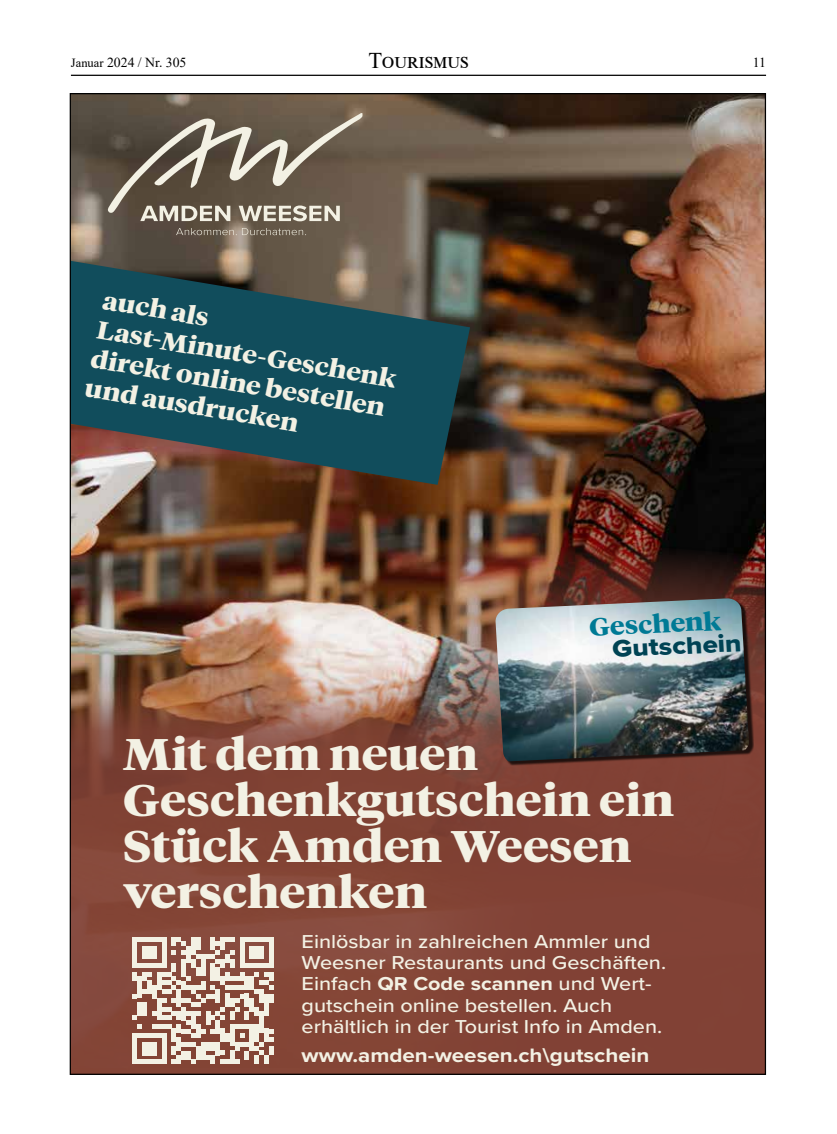
<style>
.page{position:relative;width:837px;height:1134px;background:#fff}
.page>*{position:absolute;margin:0;border:0;box-sizing:border-box;transform-origin:0 0}
.t1{font:700 44.12px/45.9px "Tiempos Headline";color:#f3f1e4;scale:1.11 1}
.t2{font:24.88px "Proxima Nova Extrabld";color:#004354;scale:1.11 1}
.t3{font:700 24.88px "Tiempos Headline";color:#007a95;scale:1.11 1}
.t4{font:700 24.75px/29.9px "Tiempos Headline";color:#f3f1e4;scale:1.11 1}
.t5{font:22.5px "Times New Roman";letter-spacing:.065em;color:#000}
.t6{font:700 20.12px "Proxima Nova";color:#f3f1e4;scale:1.11 1}
.t7{font:500 19.38px/21.1px "Proxima Nova";color:#f3f1e4;scale:1.11 1}
.t8{font:13.75px "Times New Roman";color:#000}
.s1{font-size:12.5px}
.s2{font-weight:700}
</style>
<div class="page">
<img style="left:72px;top:95px;width:691px;height:546px">
<img style="left:316px;top:527px;width:447px;height:114px">
<svg style="left:72px;top:641px;width:691px;height:432px;background:#874c3e"></svg>
<div style="left:496px;top:599px;width:257px;height:167px;background:#000;opacity:.75"></div>
<img style="left:495px;top:598px;width:254px;height:166px">
<svg style="left:132px;top:937px;width:142px;height:127px;background:#c0a294"></svg>
<div style="left:269px;top:1046px;width:5px;height:9px;background:#f3f1e4"></div>
<svg style="left:176px;top:228px;width:130px;height:7px"></svg>
<svg style="left:108px;top:113px;width:254px;height:108px;background:#7a6f61"></svg>
<svg style="left:72px;top:261px;width:398px;height:224px;background:#2e5157"></svg>
<hr style="left:71px;top:75px;width:694px;height:1px;background:#000">
<p class="t8" style="left:71px;top:53px;width:117px"><span class="s1">Januar</span> 2024 / Nr. 305</p>
<p class="t5" style="left:368px;top:45px;width:101px">Tourismus</p>
<p class="t8" style="left:752px;top:53px;width:15px">11</p>
<p class="t4" style="left:101px;top:284px;width:277px;rotate:9deg">auch als<br>Last-Minute-Geschenk direkt online bestellen und ausdrucken</p>
<p class="t3" style="left:588px;top:610px;width:120px;rotate:-3deg">Geschenk</p>
<p class="t2" style="left:611px;top:631px;width:118px;rotate:-3deg">Gutschein</p>
<h1 class="t1" style="left:123px;top:729px;width:497px">Mit dem neuen<br>Geschenkgutschein ein<br>Stück Amden Weesen verschenken</h1>
<p class="t7" style="left:301px;top:930px;width:330px">Einlösbar in zahlreichen Ammler und Weesner Restaurants und Geschäften.<br>Einfach <span class="s2">QR Code scannen</span> und Wert&shy;gutschein online bestellen. Auch erhältlich in der Tourist Info in Amden.</p>
<p class="t6" style="left:301px;top:1041px;width:315px">www.amden-weesen.ch\gutschein</p>
</div>
